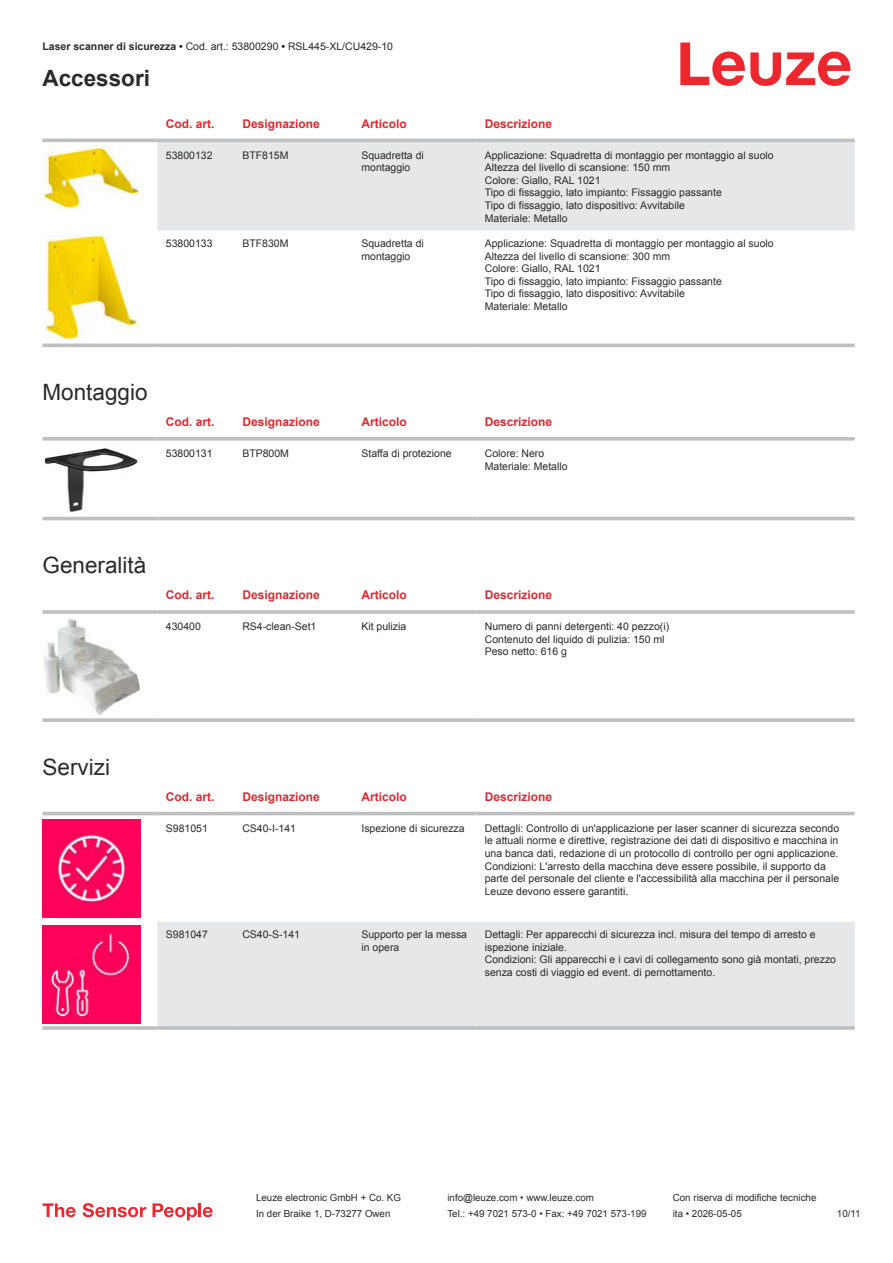
<style>
.page{position:relative;width:893px;height:1263px;background:#fff}
.page>*{position:absolute;margin:0;border:0;box-sizing:border-box;transform-origin:0 0}
.t1{font:22.5px "Arial";color:#2b292a}
.t2{font:700 22.5px "Arial";color:#2b292a}
.t3{font:700 12px "Arial";color:#db2a30}
.t4{font:10.5px/12.6px "Arial";color:#2b292a}
.t5{font:9.75px "Arial";color:#2b292a}
.s1{font-weight:700}
</style>
<div class="page">
<svg style="left:680px;top:43px;width:170px;height:43px"></svg>
<svg style="left:43px;top:138px;width:812px;height:210px"></svg>
<div style="left:157px;top:142px;width:698px;height:89px;background:#e6e7e9"></div>
<hr style="left:43px;top:139px;width:114px;height:3px;background:#bdbfc1">
<hr style="left:157px;top:139px;width:77px;height:3px;background:#bdbfc1">
<hr style="left:234px;top:139px;width:119px;height:3px;background:#bdbfc1">
<hr style="left:353px;top:139px;width:123px;height:3px;background:#bdbfc1">
<hr style="left:476px;top:139px;width:379px;height:3px;background:#bdbfc1">
<hr style="left:43px;top:344px;width:114px;height:3px;background:#bdbfc1">
<hr style="left:157px;top:344px;width:77px;height:3px;background:#bdbfc1">
<hr style="left:234px;top:344px;width:119px;height:3px;background:#bdbfc1">
<hr style="left:353px;top:344px;width:123px;height:3px;background:#bdbfc1">
<hr style="left:476px;top:344px;width:379px;height:3px;background:#bdbfc1">
<img style="left:43px;top:146px;width:97px;height:64px">
<img style="left:43px;top:235px;width:97px;height:106px">
<svg style="left:43px;top:514px;width:812px;height:7px"></svg>
<svg style="left:43px;top:437px;width:114px;height:4px"></svg>
<svg style="left:157px;top:437px;width:77px;height:4px"></svg>
<svg style="left:234px;top:437px;width:119px;height:4px"></svg>
<svg style="left:353px;top:437px;width:123px;height:4px"></svg>
<svg style="left:476px;top:437px;width:379px;height:4px;background:#c3c5c7"></svg>
<hr style="left:43px;top:517px;width:114px;height:3px;background:#bdbfc1">
<hr style="left:157px;top:517px;width:77px;height:3px;background:#bdbfc1">
<hr style="left:234px;top:517px;width:119px;height:3px;background:#bdbfc1">
<hr style="left:353px;top:517px;width:123px;height:3px;background:#bdbfc1">
<hr style="left:476px;top:517px;width:379px;height:3px;background:#bdbfc1">
<img style="left:43px;top:448px;width:95px;height:65px">
<hr style="left:43px;top:610px;width:114px;height:4px;background:#bdbfc1">
<hr style="left:157px;top:610px;width:77px;height:4px;background:#c9cbcc">
<hr style="left:234px;top:610px;width:119px;height:4px;background:#c4c6c7">
<hr style="left:353px;top:610px;width:123px;height:4px;background:#bdbfc1">
<hr style="left:476px;top:610px;width:379px;height:4px;background:#c9cbcc">
<svg style="left:43px;top:718px;width:114px;height:4px"></svg>
<svg style="left:157px;top:718px;width:77px;height:4px"></svg>
<svg style="left:234px;top:718px;width:119px;height:4px"></svg>
<svg style="left:353px;top:718px;width:123px;height:4px"></svg>
<svg style="left:476px;top:718px;width:379px;height:4px;background:#c3c5c7"></svg>
<img style="left:43px;top:619px;width:97px;height:96px">
<svg style="left:43px;top:811px;width:812px;height:213px"></svg>
<div style="left:157px;top:922px;width:698px;height:104px;background:#e6e7e9"></div>
<hr style="left:43px;top:812px;width:114px;height:3px;background:#bdbfc1">
<hr style="left:157px;top:812px;width:77px;height:3px;background:#bdbfc1">
<hr style="left:234px;top:812px;width:119px;height:3px;background:#bdbfc1">
<hr style="left:353px;top:812px;width:123px;height:3px;background:#bdbfc1">
<hr style="left:476px;top:812px;width:379px;height:3px;background:#bdbfc1">
<hr style="left:43px;top:1026px;width:114px;height:4px;background:#c3c5c7">
<hr style="left:157px;top:1026px;width:77px;height:4px;background:#c6c7c9">
<hr style="left:234px;top:1026px;width:119px;height:4px;background:#bdbfc1">
<hr style="left:353px;top:1026px;width:123px;height:4px;background:#bdbfc1">
<hr style="left:476px;top:1026px;width:379px;height:4px;background:#c6c7c9">
<img style="left:43px;top:820px;width:97px;height:97px">
<img style="left:43px;top:926px;width:97px;height:98px">
<svg style="left:43px;top:1203px;width:33px;height:14px"></svg>
<svg style="left:83px;top:1203px;width:63px;height:14px"></svg>
<svg style="left:153px;top:1203px;width:44px;height:17px"></svg>
<hr style="left:198px;top:1203px;width:3px;height:14px;background:#ed272d">
<svg style="left:203px;top:1207px;width:10px;height:10px"></svg>
<p class="t4" style="left:43px;top:41px;width:352px"><span class="s1">Laser scanner di sicurezza •</span> Cod. art.: 53800290 <span class="s1">•</span> RSL445-XL/CU429-10</p>
<h1 class="t2" style="left:43px;top:70px;width:109px">Accessori</h1>
<p class="t3" style="left:166px;top:119px;width:50px">Cod. art.</p>
<p class="t3" style="left:242px;top:119px;width:79px">Designazione</p>
<p class="t3" style="left:361px;top:119px;width:47px">Articolo</p>
<p class="t3" style="left:485px;top:119px;width:69px">Descrizione</p>
<p class="t4" style="left:166px;top:150px;width:48px">53800132</p>
<p class="t4" style="left:242px;top:150px;width:48px">BTF815M</p>
<p class="t4" style="left:361px;top:150px;width:64px">Squadretta di montaggio</p>
<p class="t4" style="left:485px;top:150px;width:290px">Applicazione: Squadretta di montaggio per montaggio al suolo Altezza del livello di scansione: 150 mm<br>Colore: Giallo, RAL 1021<br>Tipo di fissaggio, lato impianto: Fissaggio passante<br>Tipo di fissaggio, lato dispositivo: Avvitabile<br>Materiale: Metallo</p>
<p class="t4" style="left:166px;top:238px;width:48px">53800133</p>
<p class="t4" style="left:242px;top:238px;width:48px">BTF830M</p>
<p class="t4" style="left:361px;top:238px;width:64px">Squadretta di montaggio</p>
<p class="t4" style="left:485px;top:238px;width:290px">Applicazione: Squadretta di montaggio per montaggio al suolo Altezza del livello di scansione: 300 mm<br>Colore: Giallo, RAL 1021<br>Tipo di fissaggio, lato impianto: Fissaggio passante<br>Tipo di fissaggio, lato dispositivo: Avvitabile<br>Materiale: Metallo</p>
<h1 class="t1" style="left:43px;top:384px;width:107px">Montaggio</h1>
<p class="t3" style="left:166px;top:417px;width:50px">Cod. art.</p>
<p class="t3" style="left:242px;top:417px;width:79px">Designazione</p>
<p class="t3" style="left:361px;top:417px;width:47px">Articolo</p>
<p class="t3" style="left:485px;top:417px;width:69px">Descrizione</p>
<p class="t4" style="left:166px;top:448px;width:48px">53800131</p>
<p class="t4" style="left:242px;top:448px;width:48px">BTP800M</p>
<p class="t4" style="left:361px;top:448px;width:92px">Staffa di protezione</p>
<p class="t4" style="left:485px;top:448px;width:84px">Colore: Nero<br>Materiale: Metallo</p>
<h1 class="t1" style="left:43px;top:557px;width:105px">Generalità</h1>
<p class="t3" style="left:166px;top:591px;width:50px">Cod. art.</p>
<p class="t3" style="left:242px;top:591px;width:79px">Designazione</p>
<p class="t3" style="left:361px;top:591px;width:47px">Articolo</p>
<p class="t3" style="left:485px;top:591px;width:69px">Descrizione</p>
<p class="t4" style="left:166px;top:621px;width:37px">430400</p>
<p class="t4" style="left:242px;top:621px;width:76px">RS4-clean-Set1</p>
<p class="t4" style="left:361px;top:621px;width:46px">Kit pulizia</p>
<p class="t4" style="left:485px;top:621px;width:186px">Numero di panni detergenti: 40 pezzo(i)<br>Contenuto del liquido di pulizia: 150 ml<br>Peso netto: 616 g</p>
<h1 class="t1" style="left:43px;top:758px;width:69px">Servizi</h1>
<p class="t3" style="left:166px;top:792px;width:50px">Cod. art.</p>
<p class="t3" style="left:242px;top:792px;width:79px">Designazione</p>
<p class="t3" style="left:361px;top:792px;width:47px">Articolo</p>
<p class="t3" style="left:485px;top:792px;width:69px">Descrizione</p>
<p class="t4" style="left:166px;top:823px;width:44px">S981051</p>
<p class="t4" style="left:242px;top:823px;width:55px">CS40-I-141</p>
<p class="t4" style="left:361px;top:823px;width:105px">Ispezione di sicurezza</p>
<p class="t4" style="left:485px;top:823px;width:356px">Dettagli: Controllo di un'applicazione per laser scanner di sicurezza secondo le attuali norme e direttive, registrazione dei dati di dispositivo e macchina in una banca dati, redazione di un protocollo di controllo per ogni applicazione.<br>Condizioni: L'arresto della macchina deve essere possibile, il supporto da parte del personale del cliente e l'accessibilità alla macchina per il personale Leuze devono essere garantiti.</p>
<p class="t4" style="left:166px;top:929px;width:44px">S981047</p>
<p class="t4" style="left:242px;top:929px;width:59px">CS40-S-141</p>
<p class="t4" style="left:361px;top:929px;width:107px">Supporto per la messa in opera</p>
<p class="t4" style="left:485px;top:929px;width:353px">Dettagli: Per apparecchi di sicurezza incl. misura del tempo di arresto e ispezione iniziale.<br>Condizioni: Gli apparecchi e i cavi di collegamento sono già montati, prezzo senza costi di viaggio ed event. di pernottamento.</p>
<p class="t5" style="left:256px;top:1194px;width:146px">Leuze electronic GmbH + Co. KG</p>
<p class="t5" style="left:447px;top:1194px;width:148px">info@leuze.com • www.leuze.com</p>
<p class="t5" style="left:673px;top:1194px;width:145px">Con riserva di modifiche tecniche</p>
<p class="t5" style="left:256px;top:1210px;width:136px">In der Braike 1, D-73277 Owen</p>
<p class="t5" style="left:447px;top:1210px;width:201px">Tel.: +49 7021 573-0 • Fax: +49 7021 573-199</p>
<p class="t5" style="left:673px;top:1210px;width:70px">ita • 2026-05-05</p>
<p class="t5" style="left:837px;top:1210px;width:25px">10 /11</p>
</div>
